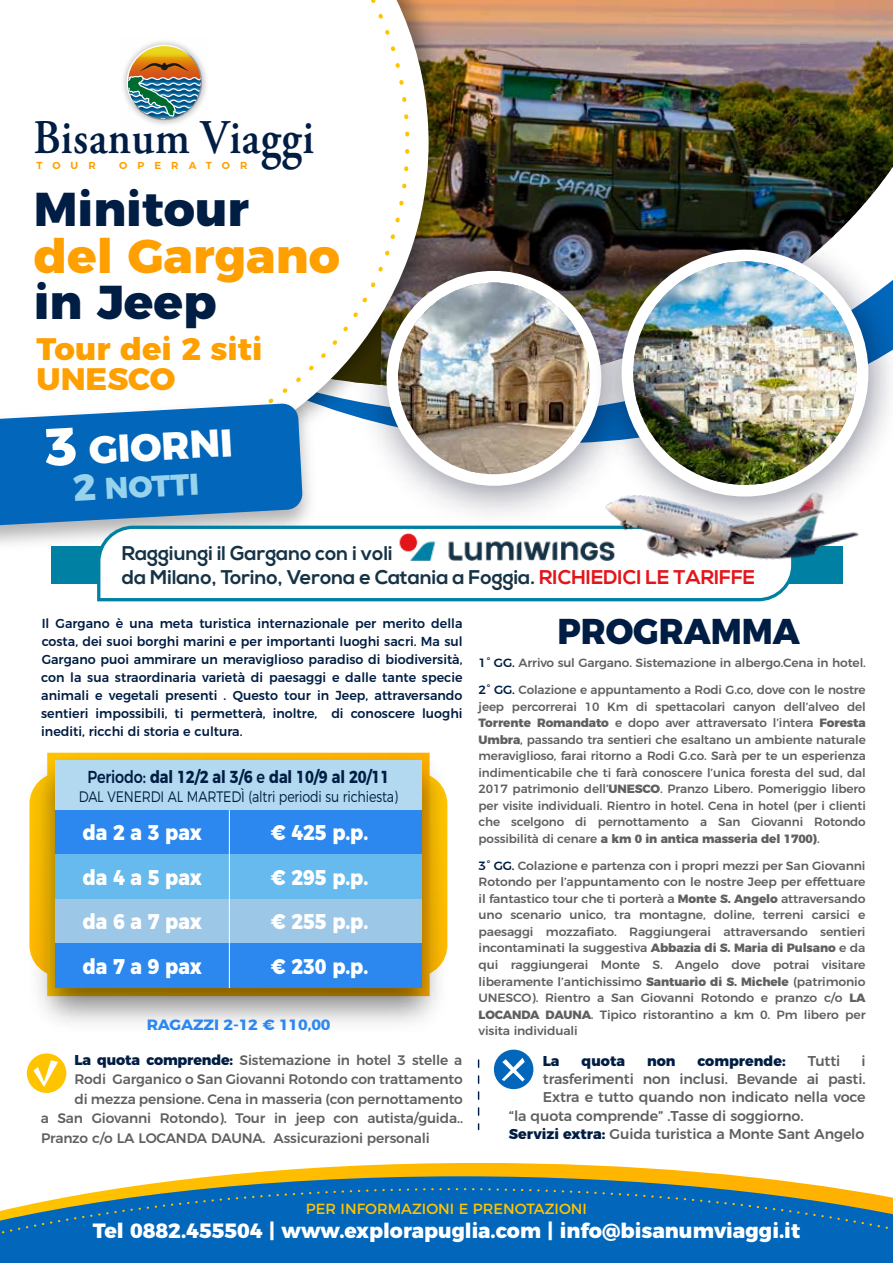
<style>
.page{position:relative;width:893px;height:1263px;background:#fff}
.page>*{position:absolute;margin:0;border:0;box-sizing:border-box;transform-origin:0 0}
.t1{font:600 48.3px "Adobe Garamond Pro";letter-spacing:.015em;color:#001d43;scale:.9 1}
.t2{font:800 47.4px "Montserrat";color:#001d43}
.t3{font:800 47.4px "Montserrat";color:#ff9f00}
.t4{font:800 38.85px "Montserrat";color:#fff}
.t5{font:800 35.85px "Montserrat";color:#001d43;scale:.96 1}
.t6{font:800 31.05px/30.5px "Montserrat";color:#ff9f00}
.t7{font:800 30px "Montserrat";color:#98d3ee}
.t8{font:800 21.3px/44.7px "Montserrat";color:#fff;text-align:justify;scale:.89 1}
.t9{font:800 20.7px "Montserrat";color:#fff}
.t10{font:700 19.8px/23.9px "Nexa";color:#163346}
.t11{font:700 17.4px "Montserrat";letter-spacing:-.01em;color:#001d43;scale:.83 1}
.t12{font:300 15.15px "Montserrat";letter-spacing:-.01em;color:#001d43;scale:.83 1}
.t13{font:700 14.85px "Montserrat";letter-spacing:-.01em;color:#2c88ef;scale:1.05 1}
.t14{font:14.7px "Montserrat";color:#ffc400}
.t15{font:500 14.25px "Montserrat";letter-spacing:-.01em;color:#606060}
.t16{font:800 14.25px "Montserrat";color:#001d43}
.t17{font:500 13.8px "Montserrat";letter-spacing:-.01em;color:#606060}
.t18{font:500 13.05px/18px "Montserrat";color:#001d43;text-align:justify}
.t19{font:500 12px/16.5px "Montserrat";letter-spacing:-.01em;color:#606060;text-align:justify}
.t20{font:600 10.2px "Montserrat";letter-spacing:1em;color:#ff9f00}
.s1{font-size:55.05px}
.s2{font-size:52.95px}
.s3{font-size:37.05px}
.s4{color:#e3151b}
.s5{font-weight:500}
.s6{font-weight:800;font-size:14.25px;color:#001d43}
.s7{color:#001d43}
.s8{font-weight:800}
.s9{font-weight:800;color:#001d43}
</style>
<div class="page">
<img style="left:463px;top:0;width:430px;height:226px">
<svg style="left:216px;top:1163px;width:524px;height:13px"></svg>
<svg style="left:0;top:1176px;width:893px;height:87px;background:#4785a7"></svg>
<svg style="left:0;top:1187px;width:893px;height:61px;background:#1d71ad"></svg>
<img style="left:429px;top:0;width:34px;height:226px">
<svg style="left:411px;top:0;width:18px;height:226px"></svg>
<img style="left:339px;top:226px;width:240px;height:300px">
<div style="left:386px;top:271px;width:215px;height:215px;background:#fff;border-radius:50%"></div>
<img style="left:398px;top:282px;width:192px;height:192px;border-radius:96px">
<img style="left:579px;top:209px;width:314px;height:317px">
<div style="left:622px;top:250px;width:246px;height:246px;background:#fff;border-radius:50%"></div>
<img style="left:633px;top:261px;width:224px;height:224px;border-radius:112px">
<svg style="left:282px;top:0;width:129px;height:460px"></svg>
<hr style="left:29px;top:163px;width:342px;height:1px;background:#fff">
<img style="left:0;top:392px;width:324px;height:152px">
<svg style="left:0;top:403px;width:303px;height:129px;background:#2478bf"></svg>
<div style="left:494px;top:1049px;width:39px;height:40px;background:#0266ba;border-radius:50%"></div>
<svg style="left:502px;top:1058px;width:23px;height:23px"></svg>
<div style="left:27px;top:1053px;width:39px;height:40px;background:#ffc400;border-radius:50%"></div>
<svg style="left:33px;top:1060px;width:25px;height:27px"></svg>
<svg style="left:478px;top:1060px;width:1px;height:69px"></svg>
<svg style="left:123px;top:41px;width:84px;height:84px"></svg>
<svg style="left:128px;top:46px;width:73px;height:73px"></svg>
<svg style="left:128px;top:63px;width:73px;height:56px;background:#7c8b85"></svg>
<img style="left:29px;top:752px;width:419px;height:271px">
<div style="left:55px;top:761px;width:174px;height:49px;background:#b2d9ef"></div>
<div style="left:229px;top:761px;width:192px;height:49px;background:#b2d9ef"></div>
<div style="left:55px;top:810px;width:174px;height:45px;background:#2c87ee"></div>
<div style="left:229px;top:810px;width:192px;height:45px;background:#2c87ee"></div>
<div style="left:55px;top:899px;width:174px;height:44px;background:#9dc7e6"></div>
<div style="left:229px;top:899px;width:192px;height:44px;background:#9dc7e6"></div>
<div style="left:55px;top:943px;width:174px;height:45px;background:#2c87ee"></div>
<div style="left:229px;top:943px;width:192px;height:45px;background:#2c87ee"></div>
<div style="left:55px;top:854px;width:174px;height:45px;background:#66baed"></div>
<div style="left:229px;top:854px;width:192px;height:45px;background:#66baed"></div>
<hr style="left:229px;top:810px;width:1px;height:178px;background:#fff">
<div style="left:51px;top:546px;width:791px;height:37px;background:#0080a2"></div>
<svg style="left:97px;top:526px;width:697px;height:75px"></svg>
<img style="left:390px;top:534px;width:210px;height:28px">
<img style="left:600px;top:488px;width:262px;height:78px">
<h1 class="t1" style="left:33px;top:110px;width:313px">Bisanum Via<span class="s1">gg</span>i</h1>
<p class="t20" style="left:37px;top:157px;width:61px">TOUR</p>
<p class="t20" style="left:119px;top:157px;width:130px">OPERATOR</p>
<h2 class="t2" style="left:34px;top:170px;width:217px">Minitour</h2>
<h2 class="t3" style="left:34px;top:216px;width:308px">del Gargano</h2>
<h2 class="t2" style="left:34px;top:263px;width:184px">in Jeep</h2>
<h3 class="t6" style="left:37px;top:331px;width:227px">Tour dei 2 siti<br>UNESCO</h3>
<h3 class="t4" style="left:43px;top:420px;width:189px;rotate:-3deg"><span class="s2">3</span> GIORNI</h3>
<h3 class="t7" style="left:72px;top:465px;width:128px;rotate:-3deg"><span class="s3">2</span> NOTTI</h3>
<h3 class="t10" style="left:122px;top:542px;width:635px">Raggiungi il Gargano con i voli<br>da Milano, Torino, Verona e Catania a Foggia. <span class="s4">RICHIEDICI LE TARIFFE</span></h3>
<p class="t18" style="left:41px;top:613px;width:423px">Il Gargano è una meta turistica internazionale per merito della costa, dei suoi borghi marini e per importanti luoghi sacri. Ma sul Gargano puoi ammirare un meraviglioso paradiso di biodiversità, con la sua straordinaria varietà di paesaggi e dalle tante specie animali e vegetali presenti . Questo tour in Jeep, attraversando sentieri impossibili, ti permetterà, inoltre, di conoscere luoghi inediti, ricchi di storia e cultura.</p>
<h3 class="t11" style="left:87px;top:762px;width:365px"><span class="s5">Periodo:</span> dal 12/2 al 3/6 <span class="s5">e</span> dal 10/9 al 20/11</h3>
<p class="t12" style="left:79px;top:785px;width:386px">DAL VENERDI AL MARTEDÌ (altri periodi su richiesta)</p>
<h3 class="t8" style="left:83px;top:808px;width:135px">da 2 a 3 pax da 4 a 5 pax da 6 a 7 pax da 7 a 9 pax</h3>
<h3 class="t8" style="left:271px;top:808px;width:111px">€ 425 p.p. € 295 p.p. € 255 p.p. € 230 p.p.</h3>
<p class="t13" style="left:147px;top:1013px;width:177px">RAGAZZI 2-12 € 110,00</p>
<p class="t17" style="left:74px;top:1049px;width:390px"><span class="s6">La quota comprende:</span> Sistemazione in hotel 3 stelle a</p>
<p class="t17" style="left:74px;top:1068px;width:390px">Rodi Garganico o San Giovanni Rotondo con trattamento</p>
<p class="t17" style="left:75px;top:1088px;width:390px">di mezza pensione. Cena in masseria (con pernottamento</p>
<p class="t17" style="left:41px;top:1107px;width:424px">a San Giovanni Rotondo). Tour in jeep con autista/guida..</p>
<p class="t17" style="left:41px;top:1127px;width:390px">Pranzo c/o LA LOCANDA DAUNA. Assicurazioni personali</p>
<h3 class="t5" style="left:557px;top:601px;width:254px">PROGRAMMA</h3>
<p class="t19" style="left:479px;top:654px;width:389px"><span class="s7">1° GG.</span> Arrivo sul Gargano. Sistemazione in albergo.Cena in hotel.</p>
<p class="t19" style="left:479px;top:681px;width:389px"><span class="s7">2° GG.</span> Colazione e appuntamento a Rodi G.co, dove con le nostre jeep percorrerai 10 Km di spettacolari canyon dell’alveo del <span class="s8">Torrente Romandato</span> e dopo aver attraversato l’intera <span class="s8">Foresta Umbra</span>, passando tra sentieri che esaltano un ambiente naturale meraviglioso, farai ritorno a Rodi G.co. Sarà per te un esperienza indimenticabile che ti farà conoscere l’unica foresta del sud, dal 2017 patrimonio dell’<span class="s8">UNESCO</span>. Pranzo Libero. Pomeriggio libero per visite individuali. Rientro in hotel. Cena in hotel (per i clienti che scelgono di pernottamento a San Giovanni Rotondo possibilità di cenare <span class="s8">a km 0 in antica masseria del 1700)</span>.</p>
<p class="t19" style="left:479px;top:856px;width:389px"><span class="s7">3° GG.</span> Colazione e partenza con i propri mezzi per San Giovanni Rotondo per l’appuntamento con le nostre Jeep per effettuare il fantastico tour che ti porterà a <span class="s8">Monte S. Angelo</span> attraversando uno scenario unico, tra montagne, doline, terreni carsici e paesaggi mozzafiato. Raggiungerai attraversando sentieri incontaminati la suggestiva <span class="s8">Abbazia di S. Maria di Pulsano</span> e da qui raggiungerai Monte S. Angelo dove potrai visitare liberamente l’antichissimo <span class="s8">Santuario di S. Michele</span> (patrimonio UNESCO). Rientro a San Giovanni Rotondo e pranzo c/o <span class="s8">LA LOCANDA DAUNA</span>. Tipico ristorantino a km 0. Pm libero per visita individuali</p>
<p class="t16" style="left:543px;top:1049px;width:18px">La</p>
<p class="t16" style="left:582px;top:1049px;width:45px">quota</p>
<p class="t16" style="left:647px;top:1049px;width:30px">non</p>
<p class="t16" style="left:697px;top:1049px;width:90px">comprende:</p>
<p class="t15" style="left:808px;top:1049px;width:34px">Tutti</p>
<p class="t15" style="left:861px;top:1049px;width:6px">i</p>
<p class="t15" style="left:543px;top:1067px;width:324px">trasferimenti non inclusi. Bevande ai pasti.</p>
<p class="t15" style="left:543px;top:1086px;width:324px">Extra e tutto quando non indicato nella voce</p>
<p class="t15" style="left:509px;top:1104px;width:296px">“la quota comprende” .Tasse di soggiorno.</p>
<p class="t15" style="left:509px;top:1123px;width:357px"><span class="s9">Servizi extra:</span> Guida turistica a Monte Sant Angelo</p>
<p class="t14" style="left:306px;top:1197px;width:283px">PER INFORMAZIONI E PRENOTAZIONI</p>
<h3 class="t9" style="left:93px;top:1214px;width:709px">Tel 0882.455504 | www.explorapuglia.com | info@bisanumviaggi.it</h3>
</div>
